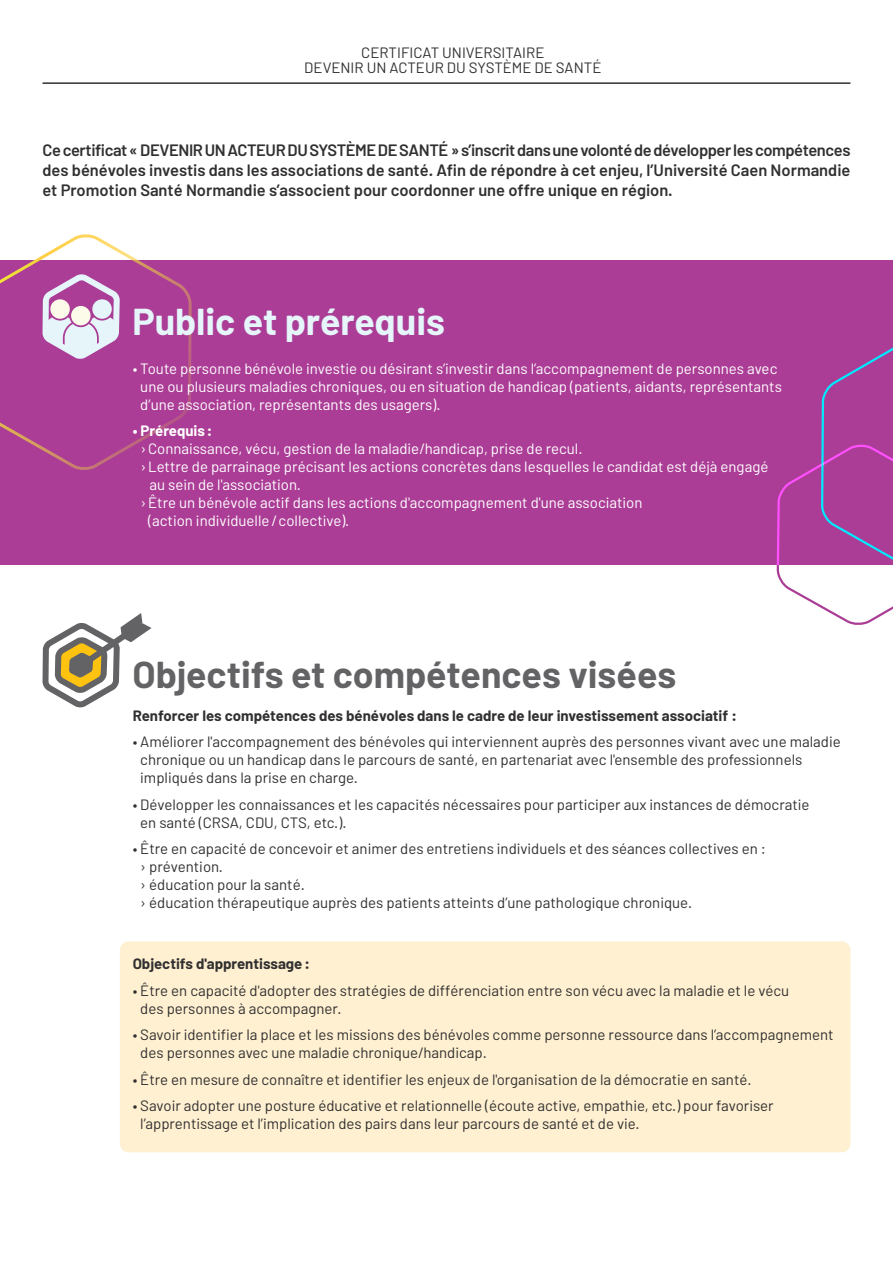
<style>
.page{position:relative;width:893px;height:1263px;background:#fff}
.page>*{position:absolute;margin:0;border:0;box-sizing:border-box;transform-origin:0 0}
.t1{font:700 37.5px "Barlow";color:#636366}
.t2{font:700 37.5px "Barlow";color:#e5f5fa}
.t3{font:600 16.5px/19.8px "Barlow";color:#312f30;text-align:justify}
.t4{font:15px/18px "Barlow";color:#312f30}
.t5{font:15px/18px "Barlow";color:#fff}
.t6{font:700 15px "Barlow";color:#312f30}
.t7{font:700 15px "Barlow";color:#fff}
</style>
<div class="page">
<svg style="left:776px;top:82px;width:117px;height:543px"></svg>
<div style="left:0;top:261px;width:893px;height:304px;background:#ab3d96"></div>
<svg style="left:39px;top:82px;width:84px;height:1067px"></svg>
<svg style="left:45px;top:613px;width:107px;height:92px"></svg>
<hr style="left:43px;top:82px;width:807px;height:2px;background:#312f30">
<div style="left:120px;top:941px;width:730px;height:211px;background:#fef0d0;border-radius:9px"></div>
<p class="t4" style="left:361px;top:43px;width:185px">CERTIFICAT UNIVERSITAIRE</p>
<p class="t4" style="left:304px;top:58px;width:299px">DEVENIR UN ACTEUR DU SYSTÈME DE SANTÉ</p>
<p class="t3" style="left:43px;top:140px;width:809px">Ce certificat « DEVENIR UN ACTEUR DU SYSTÈME DE SANTÉ » s’inscrit dans une volonté de développer les compétences des bénévoles investis dans les associations de santé. Afin de répondre à cet enjeu, l’Université Caen Normandie et Promotion Santé Normandie s’associent pour coordonner une offre unique en région.</p>
<p class="t2" style="left:132px;top:299px;width:314px">Public et prérequis</p>
<p class="t5" style="left:140px;top:359px;width:643px;text-indent:-8px">• Toute personne bénévole investie ou désirant s’investir dans l’accompagnement de personnes avec une ou plusieurs maladies chroniques, ou en situation de handicap (patients, aidants, représentants d’une association, représentants des usagers).</p>
<p class="t7" style="left:133px;top:422px;width:81px">• Prérequis:</p>
<p class="t5" style="left:140px;top:440px;width:444px">›Connaissance, vécu, gestion de la maladie/handicap, prise de recul.</p>
<p class="t5" style="left:140px;top:458px;width:629px">›Lettre de parrainage précisant les actions concrètes dans lesquelles le candidat est déjà engagé</p>
<p class="t5" style="left:149px;top:476px;width:153px">au sein de l'association.</p>
<p class="t5" style="left:140px;top:494px;width:504px">› Être un bénévole actif dans les actions d'accompagnement d'une association</p>
<p class="t5" style="left:148px;top:512px;width:203px">(action individuelle/collective).</p>
<p class="t1" style="left:132px;top:651px;width:545px">Objectifs et compétences visées</p>
<p class="t6" style="left:133px;top:706px;width:606px">Renforcer les compétences des bénévoles dans le cadre de leur investissement associatif :</p>
<p class="t4" style="left:140px;top:733px;width:702px;text-indent:-8px">• Améliorer l'accompagnement des bénévoles qui interviennent auprès des personnes vivant avec une maladie chronique ou un handicap dans le parcours de santé, en partenariat avec l'ensemble des professionnels impliqués dans la prise en charge.</p>
<p class="t4" style="left:140px;top:795px;width:671px;text-indent:-8px">• Développer les connaissances et les capacités nécessaires pour participer aux instances de démocratie en santé (CRSA, CDU, CTS, etc.).</p>
<p class="t4" style="left:140px;top:840px;width:627px;text-indent:-8px">• Être en capacité de concevoir et animer des entretiens individuels et des séances collectives en : › prévention.<br>› éducation pour la santé.<br>› éducation thérapeutique auprès des patients atteints d’une pathologique chronique.</p>
<p class="t6" style="left:133px;top:954px;width:179px">Objectifs d'apprentissage:</p>
<p class="t4" style="left:140px;top:981px;width:650px;text-indent:-8px">• Être en capacité d'adopter des stratégies de différenciation entre son vécu avec la maladie et le vécu des personnes à accompagner.</p>
<p class="t4" style="left:140px;top:1025px;width:695px;text-indent:-8px">• Savoir identifier la place et les missions des bénévoles comme personne ressource dans l’accompagnement des personnes avec une maladie chronique/handicap.</p>
<p class="t4" style="left:133px;top:1070px;width:620px">• Être en mesure de connaître et identifier les enjeux de l'organisation de la démocratie en santé.</p>
<p class="t4" style="left:140px;top:1096px;width:635px;text-indent:-8px">• Savoir adopter une posture éducative et relationnelle (écoute active, empathie, etc.) pour favoriser l’apprentissage et l’implication des pairs dans leur parcours de santé et de vie.</p>
</div>
